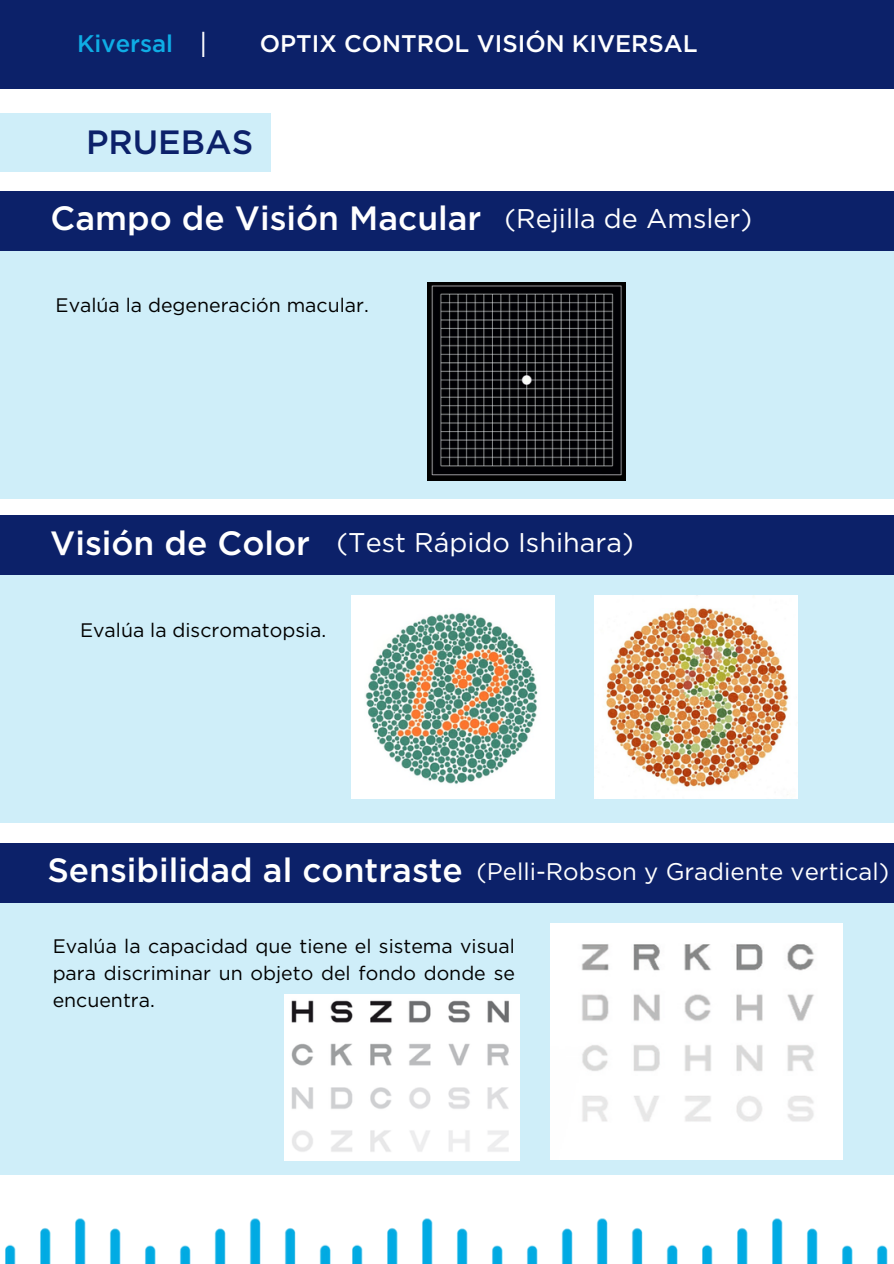
<style>
.page{position:relative;width:894px;height:1264px;background:#fff}
.page>*{position:absolute;margin:0;border:0;box-sizing:border-box;transform-origin:0 0}
.t1{font:300 36px "Gotham";color:#fff}
.t2{font:500 33.6px "Gotham";color:#fff}
.t3{font:500 33.6px "Gotham";color:#0c216a}
.t4{font:27px "Gotham";color:#fff}
.t5{font:24px "Gotham";color:#fff}
.t6{font:500 24px "Gotham";color:#fff}
.t7{font:500 24px "Gotham";color:#0fade5}
.t8{font:19.5px/27px "Gotham";color:#000;text-align:justify}
</style>
<div class="page">
<img style="left:737px;top:1218px;width:151px;height:45px">
<img style="left:387px;top:1218px;width:326px;height:45px">
<img style="left:5px;top:1218px;width:358px;height:45px">
<div style="left:0;top:0;width:893px;height:89px;background:#0c2169"></div>
<div style="left:0;top:113px;width:270px;height:58px;background:#cfeef9"></div>
<div style="left:0;top:191px;width:893px;height:307px;background:#cfeef9"></div>
<div style="left:0;top:191px;width:893px;height:60px;background:#0c2169"></div>
<div style="left:0;top:515px;width:893px;height:308px;background:#cfeef9"></div>
<div style="left:0;top:515px;width:893px;height:60px;background:#0c2169"></div>
<img style="left:427px;top:282px;width:198px;height:198px">
<img style="left:352px;top:595px;width:202px;height:203px">
<img style="left:594px;top:595px;width:203px;height:203px">
<div style="left:0;top:843px;width:893px;height:331px;background:#cfeef9"></div>
<div style="left:0;top:843px;width:893px;height:60px;background:#0c2169"></div>
<img style="left:284px;top:994px;width:235px;height:166px">
<img style="left:550px;top:924px;width:292px;height:235px">
<p class="t7" style="left:77px;top:32px;width:97px">Kiversal</p>
<p class="t1" style="left:198px;top:28px;width:11px">I</p>
<p class="t6" style="left:259px;top:32px;width:439px">OPTIX CONTROL VISIÓN KIVERSAL</p>
<p class="t3" style="left:86px;top:127px;width:169px">PRUEBAS</p>
<p class="t2" style="left:51px;top:203px;width:432px">Campo de Visión Macular</p>
<p class="t8" style="left:56px;top:293px;width:315px">Evalúa la degeneración macular.</p>
<p class="t4" style="left:504px;top:206px;width:249px">(Rejilla de Amsler)</p>
<p class="t2" style="left:50px;top:528px;width:261px">Visión de Color</p>
<p class="t4" style="left:336px;top:531px;width:298px">(Test Rápido Ishihara)</p>
<p class="t8" style="left:80px;top:617px;width:248px">Evalúa la discromatopsia.</p>
<p class="t2" style="left:47px;top:855px;width:417px">Sensibilidad al contraste</p>
<p class="t5" style="left:476px;top:861px;width:414px">(Pelli-Robson y Gradiente vertical)</p>
<p class="t8" style="left:53px;top:934px;width:463px">Evalúa la capacidad que tiene el sistema visual para discriminar un objeto del fondo donde se encuentra.</p>
</div>
